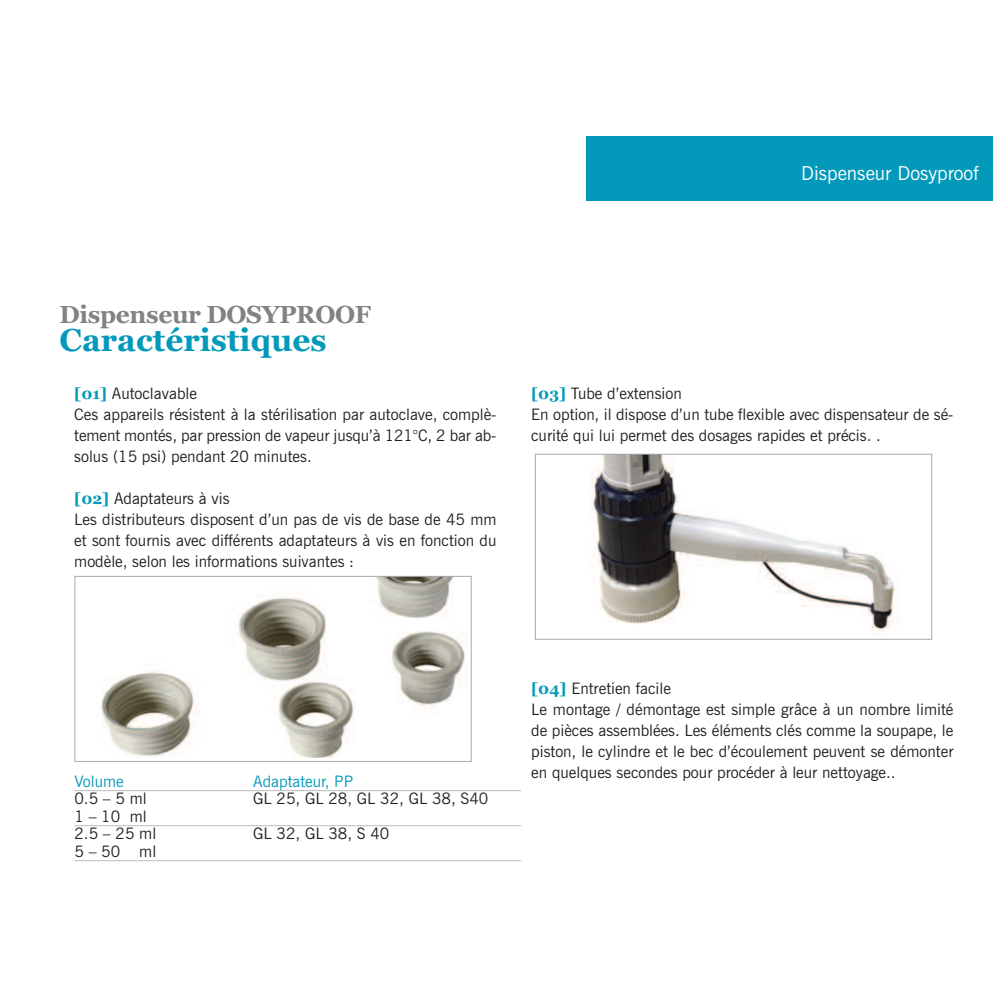
<style>
.page{position:relative;width:993px;height:993px;background:#fff}
.page>*{position:absolute;margin:0;border:0;box-sizing:border-box;transform-origin:0 0}
.t1{font:700 31.5px "Georgia";color:#0399bb}
.t2{font:700 24.5px "Georgia";letter-spacing:-.015em;color:#808285}
.t3{font:19.25px "News Gothic";color:#fff}
.t4{font:15.75px/21px "News Gothic";color:#231f20}
.t5{font:15.75px "News Gothic";color:#0399bb}
.s1{font-family:"Georgia";font-weight:700;color:#0399bb}
</style>
<div class="page">
<div style="left:586px;top:136px;width:406px;height:64px;background:#0399bb"></div>
<hr style="left:74px;top:790px;width:447px;height:1px;background:#bcbdc0">
<hr style="left:74px;top:825px;width:447px;height:1px;background:#bcbdc0">
<hr style="left:74px;top:860px;width:447px;height:1px;background:#bcbdc0">
<img style="left:591px;top:455px;width:309px;height:180px">
<div style="left:534px;top:453px;width:397px;height:186px;border:1px solid #a8a9ad"></div>
<img style="left:101px;top:577px;width:366px;height:180px">
<div style="left:74px;top:575px;width:397px;height:186px;border:1px solid #a8a9ad"></div>
<p class="t3" style="left:800px;top:162px;width:179px">Dispenseur Dosyproof</p>
<h2 class="t2" style="left:60px;top:300px;width:313px">Dispenseur DOSYPROOF</h2>
<h1 class="t1" style="left:60px;top:322px;width:268px">Caractéristiques</h1>
<p class="t4" style="left:74px;top:383px;width:423px"><span class="s1">[01]</span> Autoclavable<br>Ces appareils résistent à la stérilisation par autoclave, complè&shy;tement montés, par pression de vapeur jusqu’à 121°C, 2 bar ab&shy;solus (15 psi) pendant 20 minutes.</p>
<p class="t4" style="left:74px;top:488px;width:423px"><span class="s1">[02]</span> Adaptateurs à vis<br>Les distributeurs disposent d’un pas de vis de base de 45 mm et sont fournis avec différents adaptateurs à vis en fonction du modèle, selon les informations suivantes :</p>
<p class="t4" style="left:531px;top:383px;width:423px"><span class="s1">[03]</span> Tube d’extension<br>En option, il dispose d’un tube flexible avec dispensateur de sé&shy;curité qui lui permet des dosages rapides et précis. .</p>
<p class="t5" style="left:74px;top:771px;width:51px">Volume</p>
<p class="t5" style="left:253px;top:771px;width:102px">Adaptateur, PP</p>
<p class="t4" style="left:74px;top:787px;width:74px">0.5 – 5 ml</p>
<p class="t4" style="left:253px;top:787px;width:236px">GL 25, GL 28, GL 32, GL 38, S40</p>
<p class="t4" style="left:74px;top:807px;width:83px;line-height:17.5px">1–10 ml<br>2.5 – 25 ml</p>
<p class="t4" style="left:253px;top:822px;width:138px">GL 32, GL 38, S 40</p>
<p class="t4" style="left:74px;top:840px;width:83px">5–50 ml</p>
<p class="t4" style="left:531px;top:677px;width:423px"><span class="s1">[04]</span> Entretien facile<br>Le montage / démontage est simple grâce à un nombre limité de pièces assemblées. Les éléments clés comme la soupape, le piston, le cylindre et le bec d’écoulement peuvent se démonter en quelques secondes pour procéder à leur nettoyage..</p>
</div>
